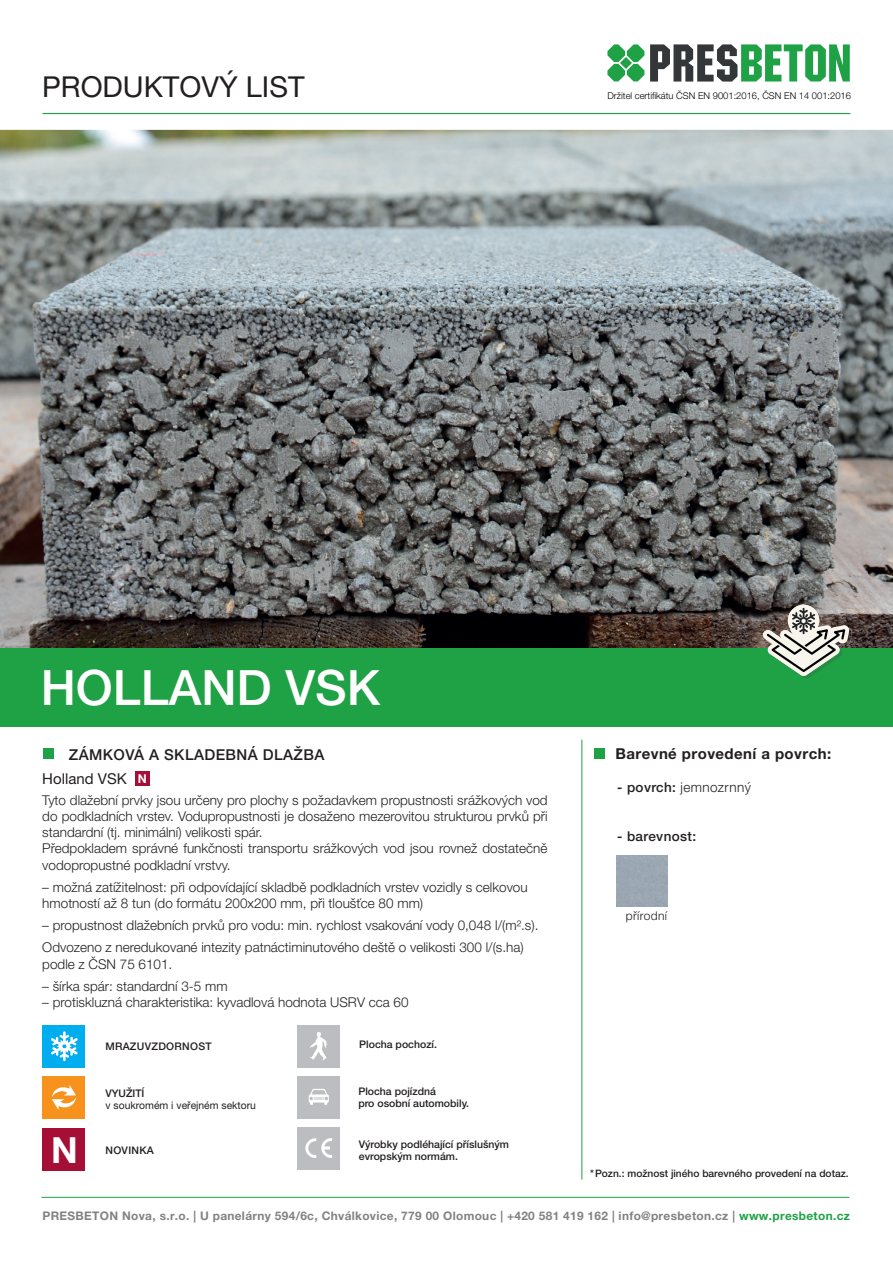
<style>
.page{position:relative;width:893px;height:1263px;background:#fff}
.page>*{position:absolute;margin:0;border:0;box-sizing:border-box;transform-origin:0 0}
.t1{font:500 48.75px "Helvetica Neue LT Pro";color:#fff}
.t2{font:700 36px "Helvetica Neue LT Pro";color:#fff}
.t3{font:28.8px "Helvetica Neue LT Pro";color:#231f20}
.t4{font:700 15px "Helvetica Neue LT Pro";letter-spacing:.03em;color:#231f20}
.t5{font:500 15px "Helvetica Neue LT Pro";letter-spacing:.03em;color:#231f20}
.t6{font:15px "Helvetica Neue LT Pro";color:#231f20}
.t7{font:300 13.5px/16.2px "Helvetica Neue LT Pro";color:#231f20}
.t8{font:300 13.5px "Helvetica Neue LT Pro";letter-spacing:.03em;color:#231f20}
.t9{font:500 13.5px "Helvetica Neue LT Pro";letter-spacing:.03em;color:#231f20}
.t10{font:300 12px "Helvetica Neue LT Pro";letter-spacing:.03em;color:#231f20}
.t11{font:700 11.85px "Helvetica Neue LT Pro";letter-spacing:.03em;color:#808285}
.t12{font:500 10.5px/12.6px "Helvetica Neue LT Pro";color:#231f20}
.t13{font:10.5px "Helvetica Neue LT Pro";color:#231f20}
.t14{font:500 10.5px "Helvetica Neue LT Pro";letter-spacing:.03em;color:#231f20}
.t15{font:500 10.2px "Helvetica Neue LT Pro";color:#231f20}
.t16{font:300 9.45px "Helvetica Neue LT Pro";color:#000001}
.s1{font-weight:700;font-size:12.15px;color:#fff}
.s2{font-weight:500}
.s3{font-size:10.5px}
.s4{color:#1fa245}
</style>
<div class="page">
<svg style="left:650px;top:44px;width:200px;height:38px"></svg>
<svg style="left:607px;top:44px;width:37px;height:37px"></svg>
<hr style="left:43px;top:113px;width:807px;height:1px;background:#1fa245">
<hr style="left:581px;top:740px;width:1px;height:439px;background:#1fa245">
<div style="left:595px;top:748px;width:10px;height:11px;background:#1fa245"></div>
<div style="left:43px;top:1076px;width:42px;height:42px;background:#f7931d"></div>
<svg style="left:52px;top:1085px;width:24px;height:25px"></svg>
<div style="left:43px;top:749px;width:11px;height:10px;background:#1fa245"></div>
<div style="left:43px;top:1025px;width:42px;height:42px;background:#00aeef"></div>
<svg style="left:51px;top:1031px;width:27px;height:30px"></svg>
<div style="left:43px;top:1128px;width:42px;height:43px;background:#a50f35"></div>
<div style="left:135px;top:771px;width:15px;height:14px;background:#a50f35"></div>
<div style="left:298px;top:1127px;width:42px;height:43px;background:#bcbdc0"></div>
<svg style="left:305px;top:1138px;width:27px;height:20px"></svg>
<div style="left:298px;top:1076px;width:42px;height:42px;background:#bcbdc0"></div>
<svg style="left:308px;top:1088px;width:21px;height:17px"></svg>
<div style="left:298px;top:1025px;width:42px;height:42px;background:#bcbdc0"></div>
<svg style="left:310px;top:1032px;width:17px;height:28px"></svg>
<img style="left:0;top:130px;width:893px;height:518px">
<div style="left:0;top:648px;width:893px;height:79px;background:#1fa245"></div>
<hr style="left:41px;top:1197px;width:808px;height:1px;background:#1fa245">
<img style="left:849px;top:607px;width:3px;height:41px">
<svg style="left:762px;top:604px;width:87px;height:74px"></svg>
<h3 class="t3" style="left:42px;top:70px;width:264px">PRODUKTOVÝ LIST</h3>
<p class="t16" style="left:607px;top:89px;width:245px">Držitel certifikátu ČSN EN 9001:2016, ČSN EN 14 001:2016</p>
<h1 class="t1" style="left:41px;top:659px;width:341px">HOLLAND VSK</h1>
<p class="t5" style="left:69px;top:745px;width:257px">ZÁMKOVÁ A SKLADEBNÁ DLAŽBA</p>
<p class="t6" style="left:42px;top:770px;width:106px">Holland VSK <span class="s1">N</span></p>
<p class="t7" style="left:42px;top:791px;width:507px">Tyto dlažební prvky jsou určeny pro plochy s požadavkem propustnosti srážkových vod do podkladních vrstev. Vodupropustnosti je dosaženo mezerovitou strukturou prvků při standardní (tj. minimální) velikosti spár.<br>Předpokladem správné funkčnosti transportu srážkových vod jsou rovnež dostatečně vodopropustné podkladní vrstvy.</p>
<p class="t7" style="left:42px;top:878px;width:487px">– možná zatížitelnost: při odpovídající skladbě podkladních vrstev vozidly s celkovou hmotností až 8 tun (do formátu 200x200 mm, při tloušťce 80 mm)</p>
<p class="t7" style="left:42px;top:914px;width:498px;line-height:22.2px">– propustnost dlažebních prvků pro vodu: min. rychlost vsakování vody 0,048 l/(m².s).<br>Odvozeno z neredukované intezity patnáctiminutového deště o velikosti 300 l/(s.ha)</p>
<p class="t7" style="left:42px;top:955px;width:132px">podle z ČSN 75 6101.</p>
<p class="t7" style="left:42px;top:977px;width:187px">– šírka spár: standardní 3-5 mm</p>
<p class="t7" style="left:42px;top:994px;width:368px">– protiskluzná charakteristika: kyvadlová hodnota USRV cca 60</p>
<p class="t14" style="left:105px;top:1040px;width:108px">MRAZUVZDORNOST</p>
<p class="t12" style="left:359px;top:1038px;width:79px">Plocha pochozí.</p>
<p class="t12" style="left:106px;top:1087px;width:40px">VYUŽITÍ</p>
<p class="t13" style="left:106px;top:1099px;width:152px">v soukromém i veřejném sektoru</p>
<p class="t12" style="left:358px;top:1084px;width:112px">Plocha pojízdná<br>pro osobní automobily.</p>
<h2 class="t2" style="left:51px;top:1128px;width:28px">N</h2>
<p class="t14" style="left:105px;top:1144px;width:50px">NOVINKA</p>
<p class="t12" style="left:359px;top:1137px;width:152px">Výrobky podléhající příslušným evropským normám.</p>
<p class="t4" style="left:615px;top:744px;width:217px">Barevné provedení a povrch:</p>
<p class="t8" style="left:617px;top:779px;width:135px"><span class="s2">- povrch:</span> jemnozrnný</p>
<p class="t9" style="left:617px;top:828px;width:80px">- barevnost:</p>
<p class="t10" style="left:626px;top:909px;width:43px">přírodní</p>
<p class="t15" style="left:590px;top:1167px;width:260px"><span class="s3">*</span>Pozn.: možnost jiného barevného provedení na dotaz.</p>
<p class="t11" style="left:42px;top:1208px;width:809px">PRESBETON Nova, s.r.o. | U panelárny 594/6c, Chválkovice, 779 00 Olomouc | +420 581 419 162 | info@presbeton.cz | <span class="s4">www.presbeton.cz</span></p>
</div>
